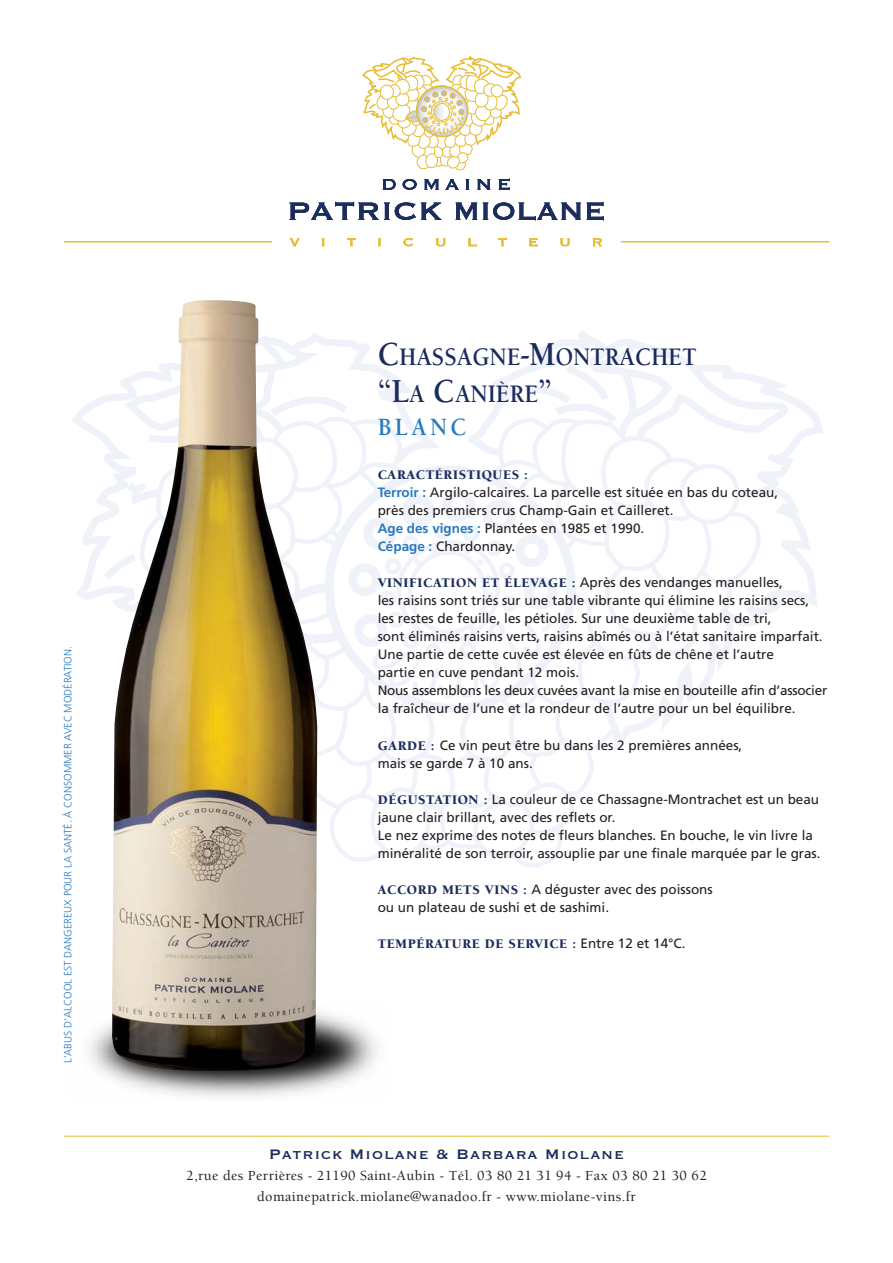
<style>
.page{position:relative;width:893px;height:1263px;background:#fff}
.page>*{position:absolute;margin:0;border:0;box-sizing:border-box;transform-origin:0 0}
.t1{font:700 25.8px/37.5px "Berkeley";color:#1a2c5c;scale:.9 1}
.t2{font:700 25.5px "Berkeley";letter-spacing:.15em;color:#277abf;scale:.9 1}
.t3{font:18px "Copperplate Thirty One BC";letter-spacing:.05em;color:#1a2c5c}
.t4{font:500 14.25px/21px "Berkeley";letter-spacing:.03em;color:#231f20;text-align:center}
.t5{font:13.5px/18px "Frutiger";color:#231f20}
.t6{font:900 13.5px "Berkeley";letter-spacing:.05em;color:#1a2c5c}
.t7{font:300 10.5px "Frutiger";color:#277abf}
.s1{font-size:34.5px}
.s2{font-weight:700;color:#277abf}
.s3{font-family:"Berkeley";font-weight:900;color:#1a2c5c}
.s4{font-family:"Frutiger";font-weight:400;color:#231f20}
</style>
<div class="page">
<svg style="left:383px;top:179px;width:13px;height:11px"></svg>
<svg style="left:403px;top:179px;width:14px;height:11px"></svg>
<svg style="left:424px;top:179px;width:15px;height:11px"></svg>
<svg style="left:445px;top:179px;width:14px;height:11px"></svg>
<svg style="left:466px;top:179px;width:3px;height:11px"></svg>
<svg style="left:477px;top:179px;width:13px;height:11px"></svg>
<svg style="left:499px;top:179px;width:11px;height:11px"></svg>
<svg style="left:289px;top:202px;width:152px;height:18px"></svg>
<svg style="left:456px;top:203px;width:21px;height:17px"></svg>
<svg style="left:483px;top:202px;width:98px;height:18px"></svg>
<svg style="left:587px;top:202px;width:17px;height:18px"></svg>
<svg style="left:290px;top:238px;width:10px;height:8px"></svg>
<svg style="left:322px;top:238px;width:3px;height:8px"></svg>
<svg style="left:347px;top:238px;width:9px;height:8px"></svg>
<svg style="left:378px;top:238px;width:3px;height:8px"></svg>
<svg style="left:403px;top:238px;width:10px;height:8px"></svg>
<svg style="left:436px;top:238px;width:10px;height:8px"></svg>
<svg style="left:468px;top:238px;width:9px;height:8px"></svg>
<svg style="left:498px;top:238px;width:9px;height:8px"></svg>
<svg style="left:529px;top:238px;width:9px;height:8px"></svg>
<svg style="left:560px;top:238px;width:10px;height:8px"></svg>
<svg style="left:593px;top:238px;width:9px;height:8px"></svg>
<svg style="left:362px;top:56px;width:160px;height:115px"></svg>
<hr style="left:64px;top:241px;width:208px;height:1px;background:#e8be28">
<hr style="left:64px;top:1136px;width:765px;height:1px;background:#e8be28">
<img style="left:89px;top:1012px;width:288px;height:85px">
<img style="left:111px;top:300px;width:206px;height:771px">
<hr style="left:621px;top:241px;width:208px;height:1px;background:#e8be28">
<p class="t7" style="left:64px;top:1063px;width:418px;rotate:-90deg">L’ABUS D’ALCOOL EST DANGEREUX POUR LA SANTÉ. À CONSOMMER AVEC MODÉRATION.</p>
<h1 class="t1" style="left:378px;top:340px;width:356px"><span class="s1">C</span>HASSAGNE<span class="s1">-M</span>ONTRACHET <span class="s1">“L</span>A <span class="s1">C</span>ANIÈRE<span class="s1">”</span></h1>
<h2 class="t2" style="left:378px;top:417px;width:100px">BLANC</h2>
<p class="t6" style="left:378px;top:470px;width:152px">CARACTÉRISTIQUES :</p>
<p class="t5" style="left:378px;top:485px;width:402px"><span class="s2">Terroir :</span> Argilo-calcaires. La parcelle est située en bas du coteau, près des premiers crus Champ-Gain et Cailleret.<br><span class="s2">Age des vignes :</span> Plantées en 1985 et 1990.<br><span class="s2">Cépage :</span> Chardonnay.</p>
<p class="t5" style="left:378px;top:575px;width:451px"><span class="s3">VINIFICATION ET ÉLEVAGE :</span> Après des vendanges manuelles,<br>les raisins sont triés sur une table vibrante qui élimine les raisins secs, les restes de feuille, les pétioles. Sur une deuxième table de tri,<br>sont éliminés raisins verts, raisins abîmés ou à l’état sanitaire imparfait.<br>Une partie de cette cuvée est élevée en fûts de chêne et l’autre<br>partie en cuve pendant 12 mois.<br>Nous assemblons les deux cuvées avant la mise en bouteille afin d’associer la fraîcheur de l’une et la rondeur de l’autre pour un bel équilibre.</p>
<p class="t5" style="left:378px;top:737px;width:366px"><span class="s3">GARDE :</span> Ce vin peut être bu dans les 2 premières années, mais se garde 7 à 10 ans.</p>
<p class="t5" style="left:378px;top:791px;width:444px"><span class="s3">DÉGUSTATION :</span> La couleur de ce Chassagne-Montrachet est un beau jaune clair brillant, avec des reflets or.<br>Le nez exprime des notes de fleurs blanches. En bouche, le vin livre la minéralité de son terroir, assouplie par une finale marquée par le gras.</p>
<p class="t5" style="left:378px;top:881px;width:337px"><span class="s3">ACCORD METS VINS :</span> A déguster avec des poissons ou un plateau de sushi et de sashimi.</p>
<p class="t6" style="left:378px;top:938px;width:309px">TEMPÉRATURE DE SERVICE : <span class="s4">Entre 12 et 14°C.</span></p>
<h3 class="t3" style="left:269px;top:1142px;width:357px">Patrick Miolane &amp; Barbara Miolane</h3>
<p class="t4" style="left:186px;top:1166px;width:522px">2,rue des Perrières - 21190 Saint-Aubin - Tél. 03 80 21 31 94 - Fax 03 80 21 30 62 domainepatrick.miolane@wanadoo.fr - www.miolane-vins.fr</p>
</div>
